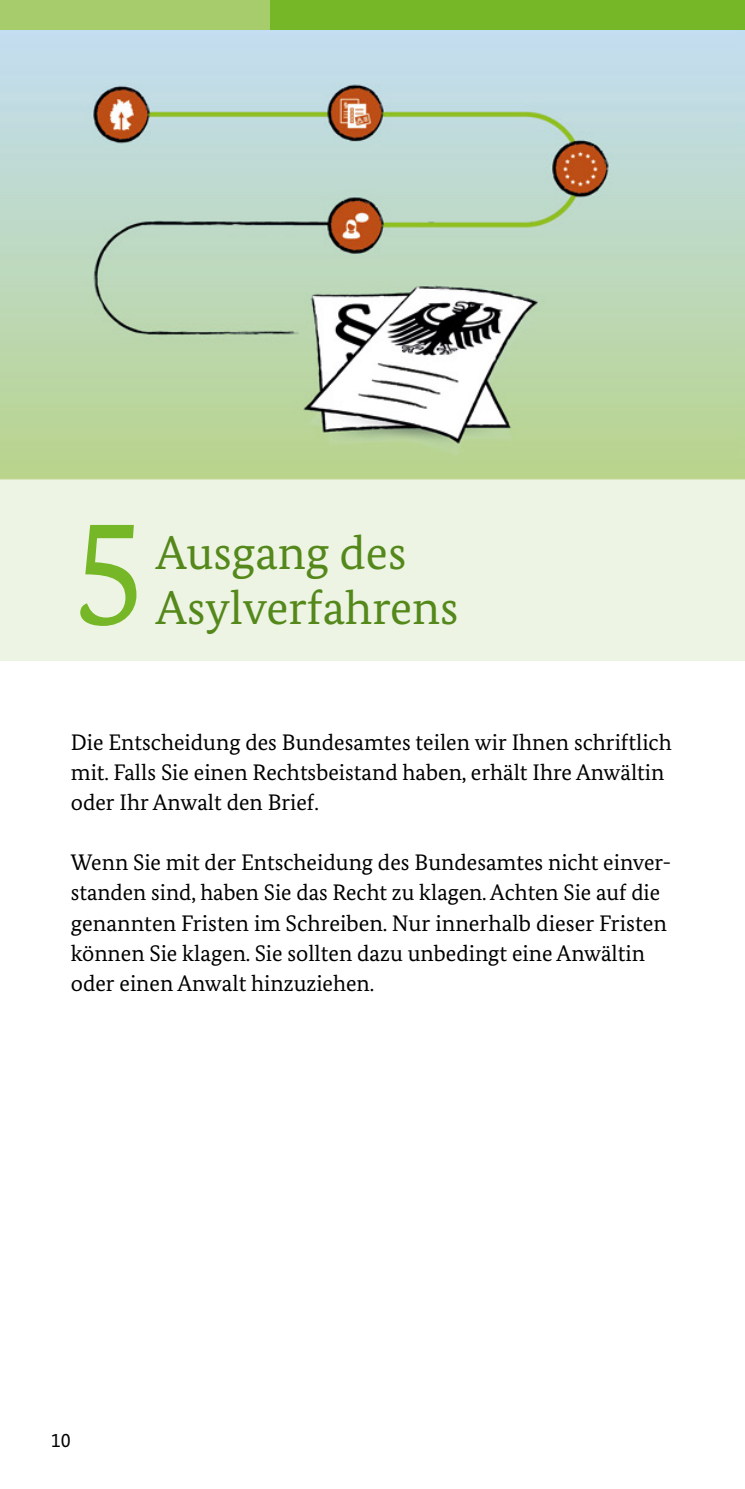
<style>
.page{position:relative;width:745px;height:1489px;background:#fff}
.page>*{position:absolute;margin:0;border:0;box-sizing:border-box;transform-origin:0 0}
.t1{font:152.5px "Bundes Serif";color:#75b726}
.t2{font:47.5px/55px "Bundes Serif";color:#54881b}
.t3{font:22.5px/30px "Bundes Serif";color:#000}
.t4{font:20px "Bundes Sans";color:#000}
</style>
<div class="page">
<img style="left:0;top:30px;width:744px;height:631px">
<div style="left:0;top:480px;width:744px;height:180px;background:#eef4e3"></div>
<div style="left:0;top:0;width:485px;height:30px;background:#a7cc6c"></div>
<div style="left:270px;top:0;width:474px;height:30px;background:#75b726"></div>
<h2 class="t1" style="left:71px;top:478px;width:78px">5</h2>
<h2 class="t2" style="left:156px;top:524px;width:304px">Ausgang des<br>Asylverfahrens</h2>
<p class="t3" style="left:71px;top:727px;width:602px">Die Entscheidung des Bundesamtes teilen wir Ihnen schriftlich mit. Falls Sie einen Rechtsbeistand haben, erhält Ihre Anwältin oder Ihr Anwalt den Brief.</p>
<p class="t3" style="left:71px;top:847px;width:601px">Wenn Sie mit der Entscheidung des Bundesamtes nicht einver&shy;standen sind, haben Sie das Recht zu klagen. Achten Sie auf die genannten Fristen im Schreiben. Nur innerhalb dieser Fristen können Sie klagen. Sie sollten dazu unbedingt eine Anwältin oder einen Anwalt hinzuziehen.</p>
<p class="t4" style="left:51px;top:1427px;width:21px">10</p>
</div>
